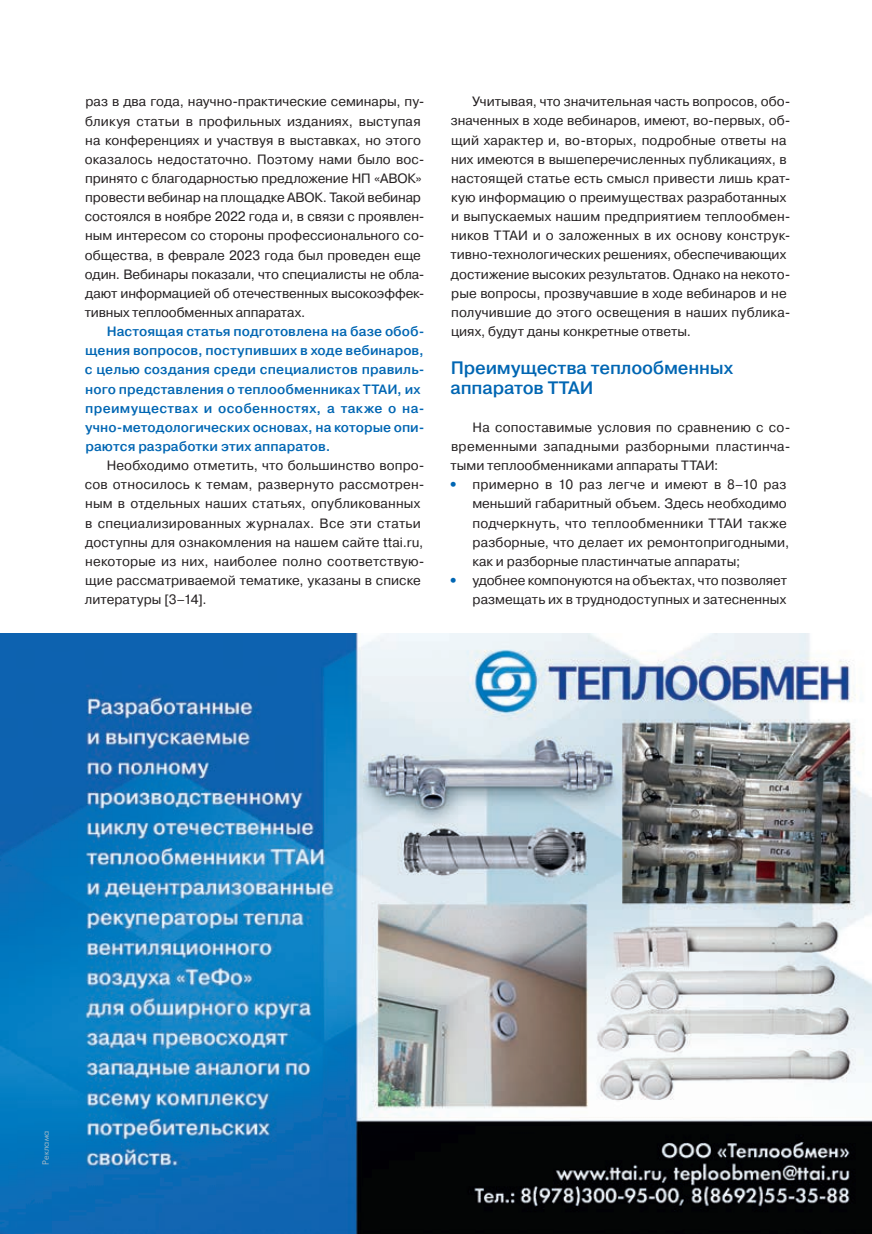
<style>
.page{position:relative;width:872px;height:1234px;background:#fff}
.page>*{position:absolute;margin:0;border:0;box-sizing:border-box;transform-origin:0 0}
.t1{font:500 18px/19.2px "Pragmatica";letter-spacing:-.01em;color:#0166b3}
.t2{font:13.5px/19.2px "Pragmatica";letter-spacing:.005em;color:#231f20}
.t3{font:500 13.5px/19.2px "Pragmatica";letter-spacing:.005em;color:#0166b3}
.t4{font:300 9px "Futura Futuris";letter-spacing:.02em;color:#c7c8ca}
.s1{font-weight:800;color:#0166b3}
</style>
<div class="page">
<img style="left:0;top:633px;width:872px;height:600px">
<p class="t2" style="left:85px;top:92px;width:341px">раз в два года, научно-практические семинары, пу&shy;бликуя статьи в профильных изданиях, выступая на конференциях и участвуя в выставках, но этого оказалось недостаточно. Поэтому нами было вос&shy;принято с благодарностью предложение НП «АВОК» провести вебинар на площадке АВОК. Такой вебинар состоялся в ноябре 2022 года и, в связи с проявлен&shy;ным интересом со стороны профессионального со&shy;общества, в феврале 2023 года был проведен еще один. Вебинары показали, что специалисты не обла&shy;дают информацией об отечественных высокоэффек&shy;тивных теплообменных аппаратах.</p>
<p class="t3" style="left:85px;top:321px;width:341px;text-indent:22px">Настоящая статья подготовлена на базе обоб&shy;щения вопросов, поступивших в ходе вебинаров, с целью создания среди специалистов правиль&shy;ного представления о теплообменниках ТТАИ, их преимуществах и особенностях, а также о на&shy;учно-методологических основах, на которые опи&shy;раются разработки этих аппаратов.</p>
<p class="t2" style="left:85px;top:456px;width:341px;text-indent:22px">Необходимо отметить, что большинство вопро&shy;сов относилось к темам, развернуто рассмотрен&shy;ным в отдельных наших статьях, опубликованных в специализированных журналах. Все эти статьи доступны для ознакомления на нашем сайте ttai.ru, некоторые из них, наиболее полно соответствую&shy;щие рассматриваемой тематике, указаны в списке литературы [3–14].</p>
<p class="t2" style="left:450px;top:92px;width:341px;text-indent:22px">Учитывая, что значительная часть вопросов, обо&shy;значенных в ходе вебинаров, имеют, во-первых, об&shy;щий характер и, во-вторых, подробные ответы на них имеются в вышеперечисленных публикациях, в настоящей статье есть смысл привести лишь крат&shy;кую информацию о преимуществах разработанных и выпускаемых нашим предприятием теплообмен&shy;ников ТТАИ и о заложенных в их основу конструк&shy;тивно-технологических решениях, обеспечивающих достижение высоких результатов. Однако на некото&shy;рые вопросы, прозвучавшие в ходе вебинаров и не получившие до этого освещения в наших публика&shy;циях, будут даны конкретные ответы.</p>
<h1 class="t1" style="left:450px;top:358px;width:284px">Преимущества теплообменных аппаратов ТТАИ</h1>
<p class="t2" style="left:450px;top:418px;width:341px;text-align:justify;text-indent:22px">На сопоставимые условия по сравнению с со&shy;временными западными разборными пластинча&shy;тыми теплообменниками аппараты ТТАИ:</p>
<p class="t2" style="left:472px;top:475px;width:318px;text-indent:-24px"><span class="s1">•</span> примерно в 10 раз легче и имеют в 8–10 раз меньший габаритный объем. Здесь необходимо подчеркнуть, что теплообменники ТТАИ также разборные, что делает их ремонтопригодными, как и разборные пластинчатые аппараты;</p>
<p class="t2" style="left:449px;top:571px;width:340px;text-align:right"><span class="s1">•</span> удобнее компонуются на объектах, что позволяет размещать их в труднодоступных и затесненных</p>
<p class="t4" style="left:41px;top:1164px;width:36px;rotate:-90deg">Реклама</p>
</div>
